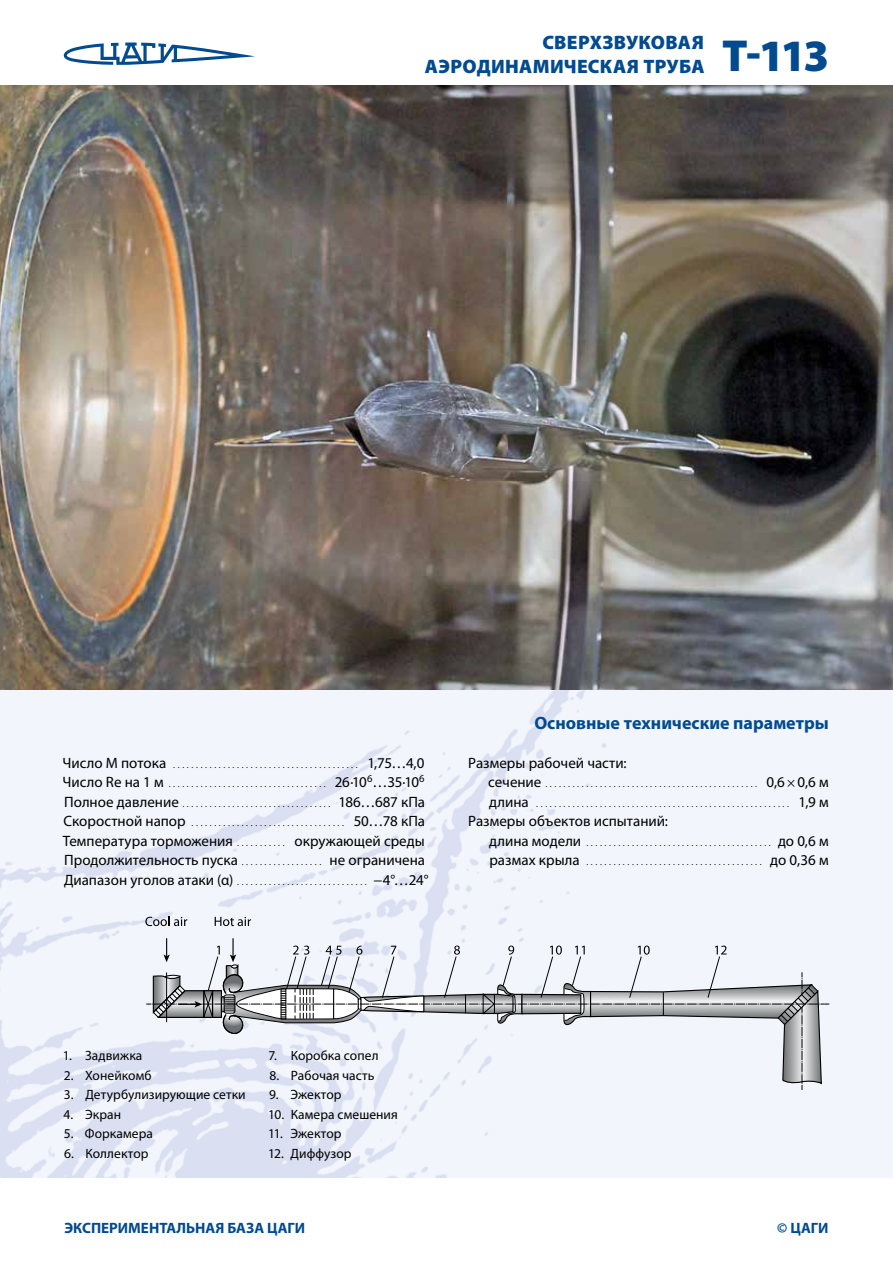
<style>
.page{position:relative;width:893px;height:1263px;background:#fff}
.page>*{position:absolute;margin:0;border:0;box-sizing:border-box;transform-origin:0 0}
.t1{font:900 45px "Myriad Pro";color:#004a8f}
.t2{font:900 19.5px/24px "Myriad Pro";letter-spacing:.015em;color:#004a8f;text-align:right}
.t3{font:700 18px "Myriad Pro";color:#004a8f}
.t4{font:15px/19.5px "Myriad Pro";color:#000}
.t5{font:700 15px "Myriad Pro";color:#004a8f}
.t6{font:13.5px "Myriad Pro";letter-spacing:.005em;color:#000}
.t7{font:9px/19.5px "Myriad Pro";color:#000}
.s1{font-size:15px}
.s2{font-size:9px}
.s3{font-family:"Minion Pro";font-size:15px}
</style>
<div class="page">
<img style="left:0;top:690px;width:893px;height:488px">
<svg style="left:64px;top:43px;width:191px;height:22px"></svg>
<img style="left:0;top:85px;width:893px;height:605px">
<svg style="left:147px;top:938px;width:682px;height:152px"></svg>
<svg style="left:145px;top:916px;width:42px;height:10px"></svg>
<svg style="left:215px;top:917px;width:36px;height:9px"></svg>
<h2 class="t2" style="left:425px;top:30px;width:281px">СВЕРХЗВУКОВАЯ<br>АЭРОДИНАМИЧЕСКАЯ ТРУБА</h2>
<h1 class="t1" style="left:722px;top:30px;width:108px">T-113</h1>
<p class="t7" style="left:63px;top:755px;width:364px;text-align:justify"><span class="s1">Число М потока</span> ......................................... <span class="s1">1,75…4,0<br>Число Re на 1м</span> ................................... <span class="s1">26∙10</span><sup>6</sup><span class="s1">…35∙10</span><sup>6<br></sup><span class="s1">Полное давление</span> ................................. <span class="s1">186…687кПа Скоростной напор</span> .................................. <span class="s1">50…78кПа</span></p>
<h3 class="t4" style="left:63px;top:831px;width:367px">Температура торможения <span class="s2">. . . . . . . . . . .</span> окружающей среды<br>Продолжительность пуска <span class="s2">. . . . . . . . . . . . . . . . . .</span> не ограничена<br>Диапазон уголов атаки (α) <span class="s2">.............................</span> −4°…24°</h3>
<h3 class="t3" style="left:534px;top:711px;width:296px">Основные технические параметры</h3>
<h3 class="t4" style="left:468px;top:753px;width:160px">Размеры рабочей части:</h3>
<p class="t7" style="left:488px;top:774px;width:342px"><span class="s1">сечение</span> ............................................... <span class="s1">0,6</span><span class="s3">×</span><span class="s1">0,6м длина</span> ........................................................ <span class="s1">1,9м</span></p>
<h3 class="t4" style="left:468px;top:811px;width:201px">Размеры объектов испытаний:</h3>
<p class="t7" style="left:489px;top:833px;width:341px"><span class="s1">длина модели</span> ......................................... <span class="s1">до 0,6м размах крыла</span> ....................................... <span class="s1">до 0,36м</span></p>
<h3 class="t6" style="left:63px;top:1047px;width:81px">1. Задвижка</h3>
<h3 class="t6" style="left:64px;top:1067px;width:90px">2. Хонейкомб</h3>
<h3 class="t6" style="left:64px;top:1086px;width:183px">3. Детурбулизирующие сетки</h3>
<h3 class="t6" style="left:63px;top:1106px;width:59px">4. Экран</h3>
<h3 class="t6" style="left:64px;top:1125px;width:91px">5. Форкамера</h3>
<h3 class="t6" style="left:64px;top:1145px;width:86px">6. Коллектор</h3>
<h3 class="t6" style="left:268px;top:1047px;width:112px">7. Коробка сопел</h3>
<h3 class="t6" style="left:269px;top:1067px;width:107px">8. Рабочая часть</h3>
<h3 class="t6" style="left:269px;top:1086px;width:74px">9. Эжектор</h3>
<h3 class="t6" style="left:268px;top:1106px;width:131px">10. Камера смешения</h3>
<h3 class="t6" style="left:268px;top:1125px;width:75px">11. Эжектор</h3>
<h3 class="t6" style="left:268px;top:1145px;width:85px">12. Диффузор</h3>
<h3 class="t5" style="left:65px;top:1218px;width:242px">ЭКСПЕРИМЕНТАЛЬНАЯ БАЗА ЦАГИ</h3>
<h3 class="t5" style="left:777px;top:1218px;width:53px">© ЦАГИ</h3>
</div>
